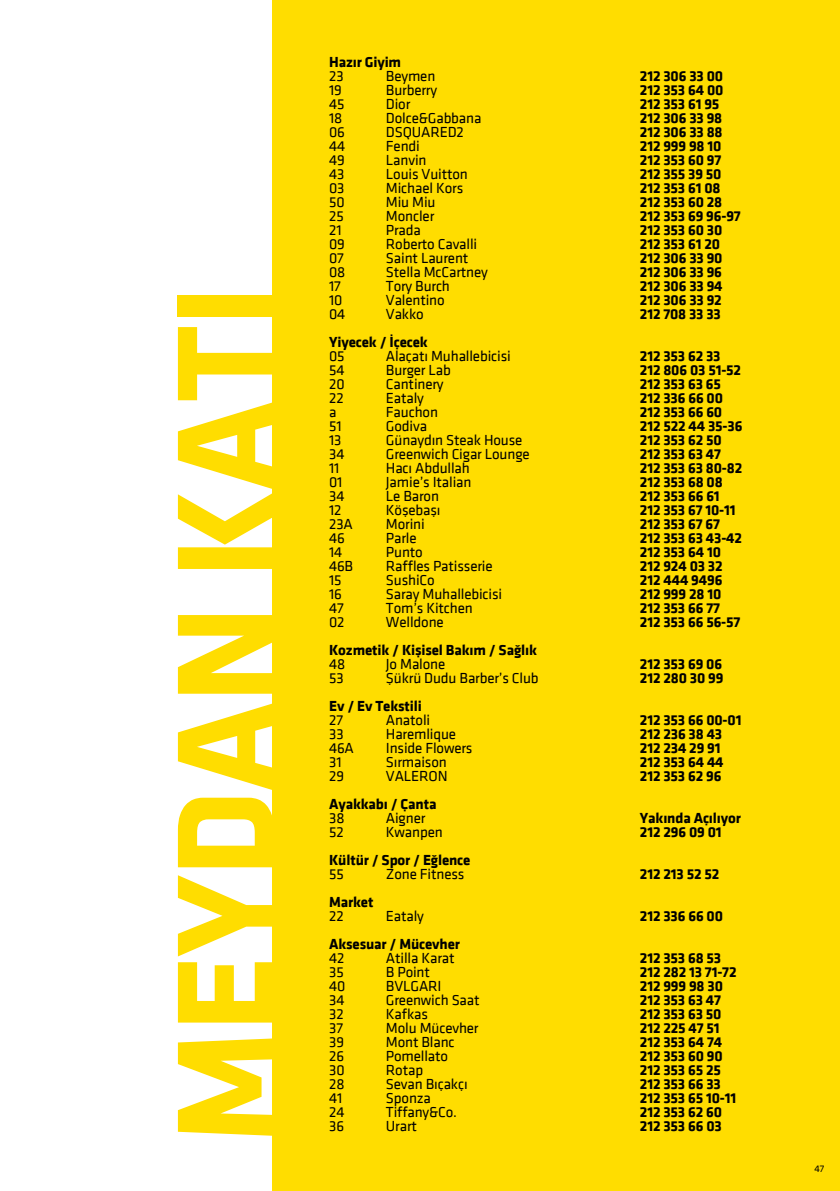
<style>
.page{position:relative;width:840px;height:1191px;background:#fff}
.page>*{position:absolute;margin:0;border:0;box-sizing:border-box;transform-origin:0 0}
.t1{font:700 144px "Klavika Dot";letter-spacing:-.01em;color:#fd0}
.t2{font:700 15px/14px "Klavika Dot";letter-spacing:-.01em;color:#000}
.t3{font:15px "Klavika Dot";letter-spacing:-.01em;color:#000}
.t4{font:10px "Klavika Dot";color:#000}
</style>
<div class="page">
<div style="left:272px;top:0;width:567px;height:1191px;background:#fd0"></div>
<h1 class="t1" style="left:147px;top:1143px;width:860px;rotate:-90deg">MEYDAN KATI</h1>
<p class="t2" style="left:329px;top:55px;width:73px">Hazır Giyim</p>
<p class="t3" style="left:329px;top:69px;width:16px">23</p>
<p class="t3" style="left:386px;top:69px;width:51px">Beymen</p>
<p class="t3" style="left:329px;top:83px;width:14px">19</p>
<p class="t3" style="left:386px;top:83px;width:53px">Burberry</p>
<p class="t3" style="left:329px;top:97px;width:17px">45</p>
<p class="t3" style="left:386px;top:97px;width:26px">Dior</p>
<p class="t3" style="left:329px;top:111px;width:15px">18</p>
<p class="t3" style="left:386px;top:111px;width:97px">Dolce&amp;Gabbana</p>
<p class="t3" style="left:329px;top:125px;width:17px">06</p>
<p class="t3" style="left:386px;top:125px;width:79px">DSQUARED2</p>
<p class="t3" style="left:329px;top:139px;width:17px">44</p>
<p class="t3" style="left:386px;top:139px;width:35px">Fendi</p>
<p class="t3" style="left:329px;top:153px;width:17px">49</p>
<p class="t3" style="left:386px;top:153px;width:42px">Lanvin</p>
<p class="t3" style="left:329px;top:167px;width:17px">43</p>
<p class="t3" style="left:386px;top:167px;width:83px">Louis Vuitton</p>
<p class="t3" style="left:329px;top:181px;width:17px">03</p>
<p class="t3" style="left:386px;top:181px;width:79px">Michael Kors</p>
<p class="t3" style="left:329px;top:195px;width:17px">50</p>
<p class="t3" style="left:386px;top:195px;width:51px">Miu Miu</p>
<p class="t3" style="left:329px;top:209px;width:16px">25</p>
<p class="t3" style="left:386px;top:209px;width:50px">Moncler</p>
<p class="t3" style="left:329px;top:223px;width:14px">21</p>
<p class="t3" style="left:386px;top:223px;width:37px">Prada</p>
<p class="t3" style="left:329px;top:236px;width:17px">09</p>
<p class="t3" style="left:386px;top:236px;width:93px">Roberto Cavalli</p>
<p class="t3" style="left:329px;top:250px;width:16px">07</p>
<p class="t3" style="left:386px;top:250px;width:84px">Saint Laurent</p>
<p class="t3" style="left:329px;top:264px;width:18px">08</p>
<p class="t3" style="left:386px;top:264px;width:103px">Stella McCartney</p>
<p class="t3" style="left:329px;top:278px;width:13px">17</p>
<p class="t3" style="left:386px;top:278px;width:65px">Tory Burch</p>
<p class="t3" style="left:329px;top:292px;width:15px">10</p>
<p class="t3" style="left:386px;top:292px;width:60px">Valentino</p>
<p class="t3" style="left:329px;top:306px;width:18px">04</p>
<p class="t3" style="left:386px;top:306px;width:39px">Vakko</p>
<p class="t2" style="left:329px;top:335px;width:100px">Yiyecek / İçecek</p>
<p class="t3" style="left:329px;top:348px;width:17px">05</p>
<p class="t3" style="left:386px;top:348px;width:126px">Alaçatı Muhallebicisi</p>
<p class="t3" style="left:329px;top:362px;width:17px">54</p>
<p class="t3" style="left:386px;top:362px;width:66px">Burger Lab</p>
<p class="t3" style="left:329px;top:376px;width:17px">20</p>
<p class="t3" style="left:386px;top:376px;width:59px">Cantinery</p>
<p class="t3" style="left:329px;top:390px;width:16px">22</p>
<p class="t3" style="left:386px;top:390px;width:40px">Eataly</p>
<p class="t3" style="left:329px;top:404px;width:9px">a</p>
<p class="t3" style="left:386px;top:404px;width:54px">Fauchon</p>
<p class="t3" style="left:329px;top:418px;width:14px">51</p>
<p class="t3" style="left:386px;top:418px;width:43px">Godiva</p>
<p class="t3" style="left:329px;top:432px;width:14px">13</p>
<p class="t3" style="left:386px;top:432px;width:138px">Günaydın Steak House</p>
<p class="t3" style="left:329px;top:446px;width:17px">34</p>
<p class="t3" style="left:386px;top:446px;width:145px">Greenwich Cigar Lounge</p>
<p class="t3" style="left:329px;top:460px;width:12px">11</p>
<p class="t3" style="left:386px;top:460px;width:85px">Hacı Abdullah</p>
<p class="t3" style="left:329px;top:474px;width:15px">01</p>
<p class="t3" style="left:386px;top:474px;width:87px">Jamie’s Italian</p>
<p class="t3" style="left:329px;top:488px;width:17px">34</p>
<p class="t3" style="left:386px;top:488px;width:55px">Le Baron</p>
<p class="t3" style="left:329px;top:502px;width:14px">12</p>
<p class="t3" style="left:386px;top:502px;width:56px">Köşebaşı</p>
<p class="t3" style="left:329px;top:516px;width:25px">23A</p>
<p class="t3" style="left:386px;top:516px;width:40px">Morini</p>
<p class="t3" style="left:329px;top:530px;width:17px">46</p>
<p class="t3" style="left:386px;top:530px;width:32px">Parle</p>
<p class="t3" style="left:329px;top:544px;width:15px">14</p>
<p class="t3" style="left:386px;top:544px;width:38px">Punto</p>
<p class="t3" style="left:329px;top:558px;width:25px">46B</p>
<p class="t3" style="left:386px;top:558px;width:108px">Raffles Patisserie</p>
<p class="t3" style="left:329px;top:572px;width:14px">15</p>
<p class="t3" style="left:386px;top:572px;width:50px">SushiCo</p>
<p class="t3" style="left:329px;top:586px;width:14px">16</p>
<p class="t3" style="left:386px;top:586px;width:118px">Saray Muhallebicisi</p>
<p class="t3" style="left:329px;top:600px;width:16px">47</p>
<p class="t3" style="left:386px;top:600px;width:88px">Tom’s Kitchen</p>
<p class="t3" style="left:329px;top:614px;width:17px">02</p>
<p class="t3" style="left:386px;top:614px;width:59px">Welldone</p>
<p class="t2" style="left:329px;top:643px;width:209px">Kozmetik / Kişisel Bakım / Sağlık</p>
<p class="t3" style="left:329px;top:656px;width:18px">48</p>
<p class="t3" style="left:386px;top:656px;width:61px">Jo Malone</p>
<p class="t3" style="left:329px;top:670px;width:16px">53</p>
<p class="t3" style="left:386px;top:670px;width:154px">Şükrü Dudu Barber’s Club</p>
<p class="t2" style="left:329px;top:699px;width:94px">Ev / Ev Tekstili</p>
<p class="t3" style="left:329px;top:712px;width:15px">27</p>
<p class="t3" style="left:386px;top:712px;width:46px">Anatoli</p>
<p class="t3" style="left:329px;top:726px;width:16px">33</p>
<p class="t3" style="left:386px;top:726px;width:72px">Haremlique</p>
<p class="t3" style="left:329px;top:740px;width:26px">46A</p>
<p class="t3" style="left:386px;top:740px;width:88px">Inside Flowers</p>
<p class="t3" style="left:329px;top:754px;width:14px">31</p>
<p class="t3" style="left:386px;top:754px;width:62px">Sırmaison</p>
<p class="t3" style="left:329px;top:768px;width:16px">29</p>
<p class="t3" style="left:386px;top:768px;width:63px">VALERON</p>
<p class="t2" style="left:329px;top:797px;width:109px">Ayakkabı / Çanta</p>
<p class="t3" style="left:329px;top:810px;width:17px">38</p>
<p class="t3" style="left:386px;top:810px;width:41px">Aigner</p>
<p class="t3" style="left:329px;top:824px;width:16px">52</p>
<p class="t3" style="left:386px;top:824px;width:58px">Kwanpen</p>
<p class="t2" style="left:329px;top:853px;width:143px">Kültür / Spor / Eğlence</p>
<p class="t3" style="left:329px;top:866px;width:16px">55</p>
<p class="t3" style="left:386px;top:866px;width:80px">Zone Fitness</p>
<p class="t2" style="left:329px;top:895px;width:46px">Market</p>
<p class="t3" style="left:329px;top:908px;width:16px">22</p>
<p class="t3" style="left:386px;top:908px;width:40px">Eataly</p>
<p class="t2" style="left:329px;top:937px;width:132px">Aksesuar / Mücevher</p>
<p class="t3" style="left:329px;top:950px;width:17px">42</p>
<p class="t3" style="left:386px;top:950px;width:70px">Atilla Karat</p>
<p class="t3" style="left:329px;top:964px;width:16px">35</p>
<p class="t3" style="left:386px;top:964px;width:46px">B Point</p>
<p class="t3" style="left:329px;top:978px;width:18px">40</p>
<p class="t3" style="left:386px;top:978px;width:57px">BVLGARI</p>
<p class="t3" style="left:329px;top:992px;width:17px">34</p>
<p class="t3" style="left:386px;top:992px;width:95px">Greenwich Saat</p>
<p class="t3" style="left:329px;top:1006px;width:16px">32</p>
<p class="t3" style="left:386px;top:1006px;width:43px">Kafkas</p>
<p class="t3" style="left:329px;top:1020px;width:15px">37</p>
<p class="t3" style="left:386px;top:1020px;width:94px">Molu Mücevher</p>
<p class="t3" style="left:329px;top:1034px;width:16px">39</p>
<p class="t3" style="left:386px;top:1034px;width:70px">Mont Blanc</p>
<p class="t3" style="left:329px;top:1048px;width:16px">26</p>
<p class="t3" style="left:386px;top:1048px;width:64px">Pomellato</p>
<p class="t3" style="left:329px;top:1062px;width:17px">30</p>
<p class="t3" style="left:386px;top:1062px;width:39px">Rotap</p>
<p class="t3" style="left:329px;top:1076px;width:17px">28</p>
<p class="t3" style="left:386px;top:1076px;width:83px">Sevan Bıçakçı</p>
<p class="t3" style="left:329px;top:1090px;width:15px">41</p>
<p class="t3" style="left:386px;top:1090px;width:47px">Sponza</p>
<p class="t3" style="left:329px;top:1104px;width:17px">24</p>
<p class="t3" style="left:386px;top:1104px;width:73px">Tiffany&amp;Co.</p>
<p class="t3" style="left:329px;top:1118px;width:16px">36</p>
<p class="t3" style="left:386px;top:1118px;width:33px">Urart</p>
<p class="t2" style="left:639px;top:69px;width:102px">212 306 33 00<br>212 353 64 00<br>212 353 61 95<br>212 306 33 98<br>212 306 33 88<br>212 999 98 10<br>212 353 60 97<br>212 355 39 50<br>212 353 61 08<br>212 353 60 28<br>212 353 69 96-97<br>212 353 60 30<br>212 353 61 20<br>212 306 33 90<br>212 306 33 96<br>212 306 33 94<br>212 306 33 92<br>212 708 33 33</p>
<p class="t2" style="left:639px;top:349px;width:104px">212 353 62 33<br>212 806 03 51-52<br>212 353 63 65<br>212 336 66 00<br>212 353 66 60<br>212 522 44 35-36<br>212 353 62 50<br>212 353 63 47<br>212 353 63 80-82<br>212 353 68 08<br>212 353 66 61<br>212 353 67 10-11<br>212 353 67 67<br>212 353 63 43-42<br>212 353 64 10<br>212 924 03 32<br>212 444 9496<br>212 999 28 10<br>212 353 66 77<br>212 353 66 56-57</p>
<p class="t2" style="left:639px;top:657px;width:85px">212 353 69 06<br>212 280 30 99</p>
<p class="t2" style="left:639px;top:713px;width:103px">212 353 66 00-01<br>212 236 38 43<br>212 234 29 91<br>212 353 64 44<br>212 353 62 96</p>
<p class="t2" style="left:639px;top:811px;width:102px">Yakında Açılıyor<br>212 296 09 01</p>
<p class="t2" style="left:639px;top:867px;width:81px">212 213 52 52</p>
<p class="t2" style="left:639px;top:909px;width:85px">212 336 66 00</p>
<p class="t2" style="left:639px;top:951px;width:98px">212 353 68 53<br>212 282 13 71-72<br>212 999 98 30<br>212 353 63 47<br>212 353 63 50<br>212 225 47 51<br>212 353 64 74<br>212 353 60 90<br>212 353 65 25<br>212 353 66 33<br>212 353 65 10-11<br>212 353 62 60<br>212 353 66 03</p>
<p class="t4" style="left:814px;top:1164px;width:11px">47</p>
</div>
